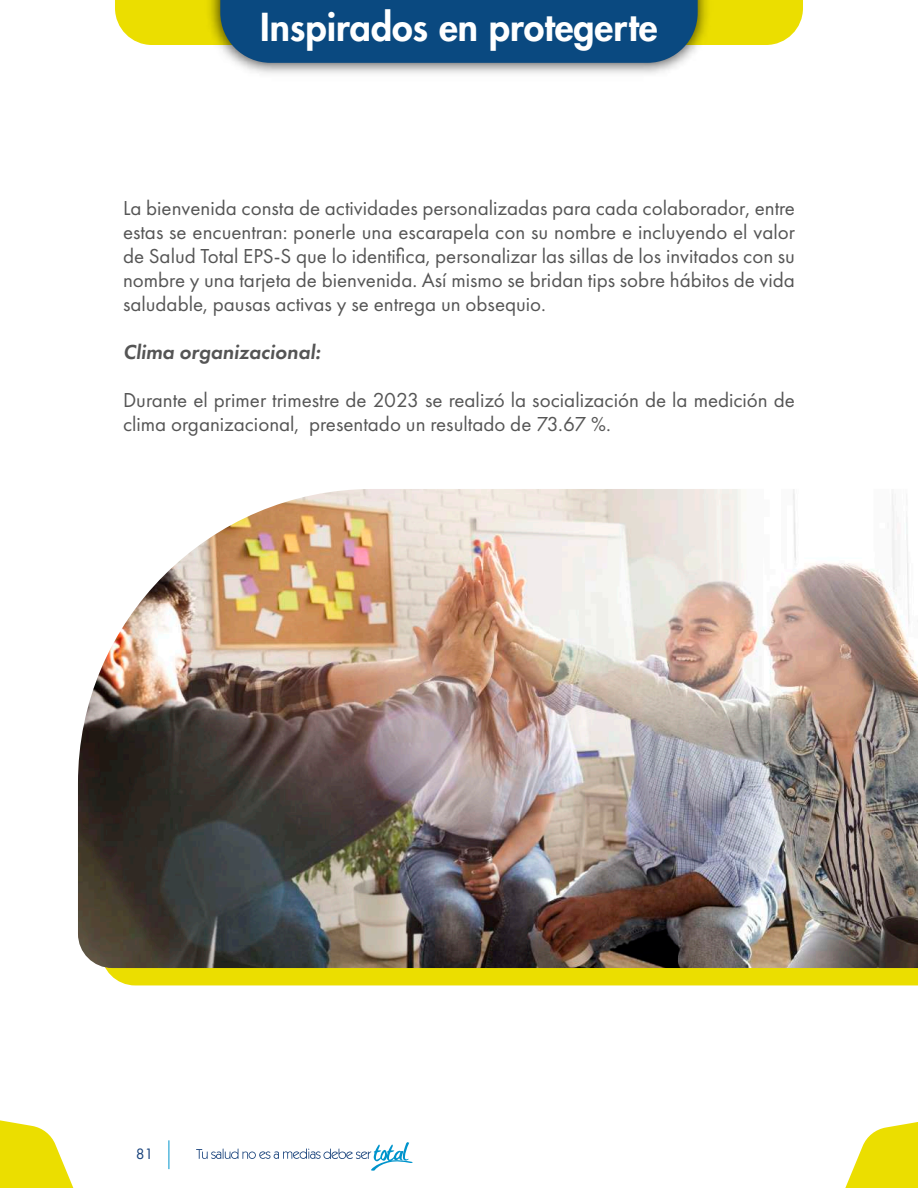
<style>
.page{position:relative;width:918px;height:1188px;background:#fff}
.page>*{position:absolute;margin:0;border:0;box-sizing:border-box;transform-origin:0 0}
.t1{font:800 37.5px "Futura Std";color:#fff}
.t2{font:21px/24px "Futura PT";color:#555;text-align:justify}
.t3{font:italic 600 21px "Futura PT";color:#555}
.t4{font:15.6px "Futura PT";color:#19437c}
</style>
<div class="page">
<svg style="left:196px;top:1142px;width:217px;height:29px"></svg>
<svg style="left:0;top:1120px;width:74px;height:68px"></svg>
<svg style="left:845px;top:1122px;width:73px;height:66px"></svg>
<div style="left:105px;top:968px;width:813px;height:17px;background:#ebde00"></div>
<svg style="left:115px;top:0;width:688px;height:63px;background:#557c73"></svg>
<img style="left:78px;top:489px;width:840px;height:479px">
<h1 class="t1" style="left:260px;top:3px;width:399px">Inspirados en protegerte</h1>
<p class="t2" style="left:123px;top:196px;width:674px">La bienvenida consta de actividades personalizadas para cada colaborador, entre estas se encuentran: ponerle una escarapela con su nombre e incluyendo el valor de Salud Total EPS-S que lo identifica, personalizar las sillas de los invitados con su nombre y una tarjeta de bienvenida. Así mismo se bridan tips sobre hábitos de vida saludable, pausas activas y se entrega un obsequio.</p>
<p class="t3" style="left:123px;top:338px;width:199px">Clima organizacional:</p>
<p class="t2" style="left:123px;top:388px;width:674px">Durante el primer trimestre de 2023 se realizó la socialización de la medición de clima organizacional, presentado un resultado de 73.67 %.</p>
<p class="t4" style="left:136px;top:1144px;width:19px">81</p>
</div>
